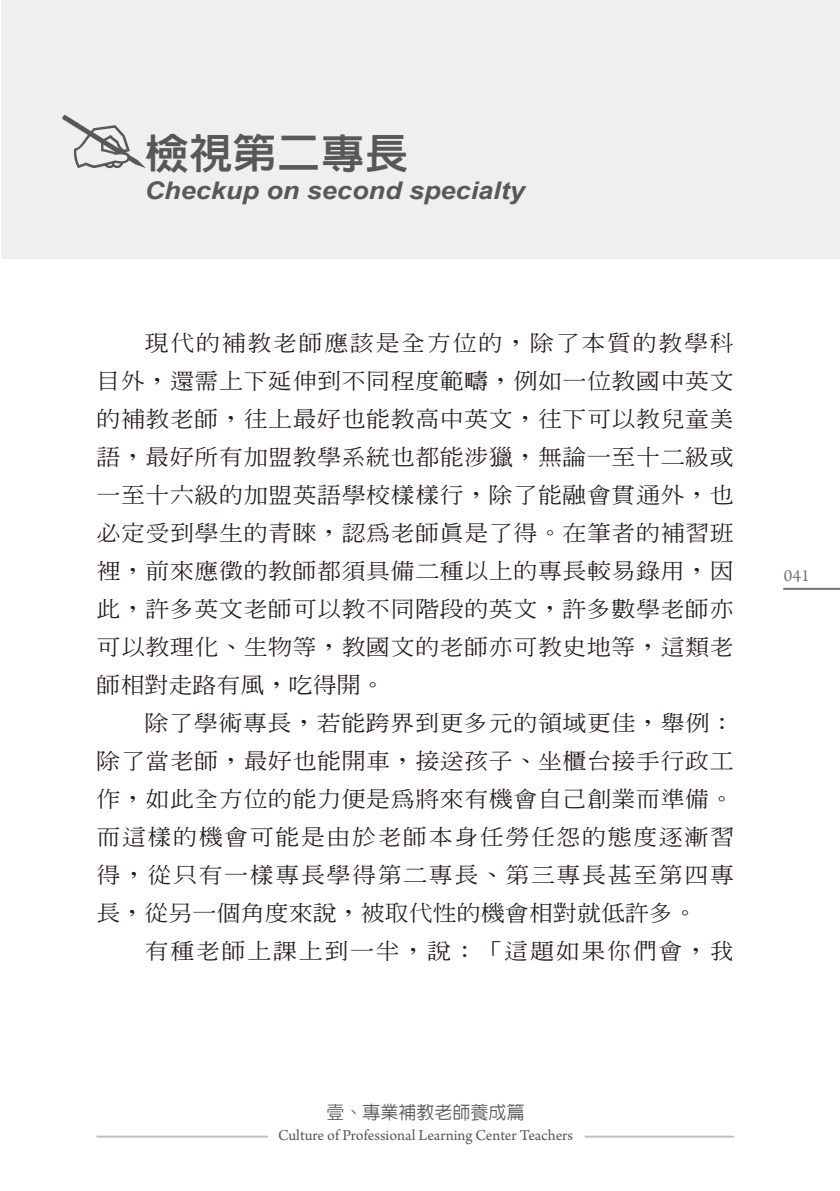
<style>
.page{position:relative;width:840px;height:1191px;background:#fff}
.page>*{position:absolute;margin:0;border:0;box-sizing:border-box;transform-origin:0 0}
.t1{font:41.8px "Lin Gothic Extra";color:#595857;scale:1.05 1}
.t2{font:italic 700 24.2px "Arial";color:#595857;scale:1.11 1}
.t3{font:500 21.6px/38px "Inn Ming";letter-spacing:.02em;color:#231916;text-align:justify;scale:1.11 1}
.t4{font:500 21.6px "Inn Ming";letter-spacing:.07em;color:#231916;scale:1.11 1}
.t5{font:500 18px "Lin Gothic";color:#595857}
.t6{font:18px "Arno Pro";color:#727272}
.t7{font:16px "Arno Pro";letter-spacing:-.005em;color:#595857}
</style>
<div class="page">
<div style="left:1px;top:0;width:838px;height:259px;background:#efeff0"></div>
<svg style="left:62px;top:115px;width:84px;height:53px"></svg>
<hr style="left:782px;top:588px;width:57px;height:2px;background:#727272">
<hr style="left:96px;top:1135px;width:172px;height:2px;background:#bfc0c1">
<hr style="left:584px;top:1135px;width:149px;height:2px;background:#bfc0c1">
<h1 class="t1" style="left:145px;top:131px;width:253px">檢視第二專長</h1>
<p class="t2" style="left:145px;top:175px;width:343px">Checkup on second specialty</p>
<p class="t3" style="left:96px;top:323px;width:575px;text-indent:48px">現代的補教老師應該是全方位的，除了本質的教學科目外，還需上下延伸到不同程度範疇，例如一位教國中英文的補教老師，往上最好也能教高中英文，往下可以教兒童美語，最好所有加盟教學系統也都能涉獵，無論一至十二級或一至十六級的加盟英語學校樣樣行，除了能融會貫通外，也必定受到學生的青睞，認為老師真是了得。在筆者的補習班裡，前來應徵的教師都須具備二種以上的專長較易錄用，因此，許多英文老師可以教不同階段的英文，許多數學老師亦可以教理化、生物等，教國文的老師亦可教史地等，這類老師相對走路有風，吃得開。</p>
<p class="t3" style="left:96px;top:703px;width:575px;text-indent:48px">除了學術專長，若能跨界到更多元的領域更佳，舉例：除了當老師，最好也能開車，接送孩子、坐櫃台接手行政工作，如此全方位的能力便是為將來有機會自己創業而準備。而這樣的機會可能是由於老師本身任勞任怨的態度逐漸習得，從只有一樣專長學得第二專長、第三專長甚至第四專長，從另一個角度來說，被取代性的機會相對就低許多。</p>
<p class="t4" style="left:145px;top:939px;width:532px">有種老師上課上到一半，說：「這題如果你們會，我</p>
<p class="t6" style="left:783px;top:565px;width:27px">041</p>
<p class="t5" style="left:326px;top:1103px;width:200px">壹、專業補教老師養成篇</p>
<p class="t7" style="left:278px;top:1126px;width:296px">Culture of Professional Learning Center Teachers</p>
</div>
